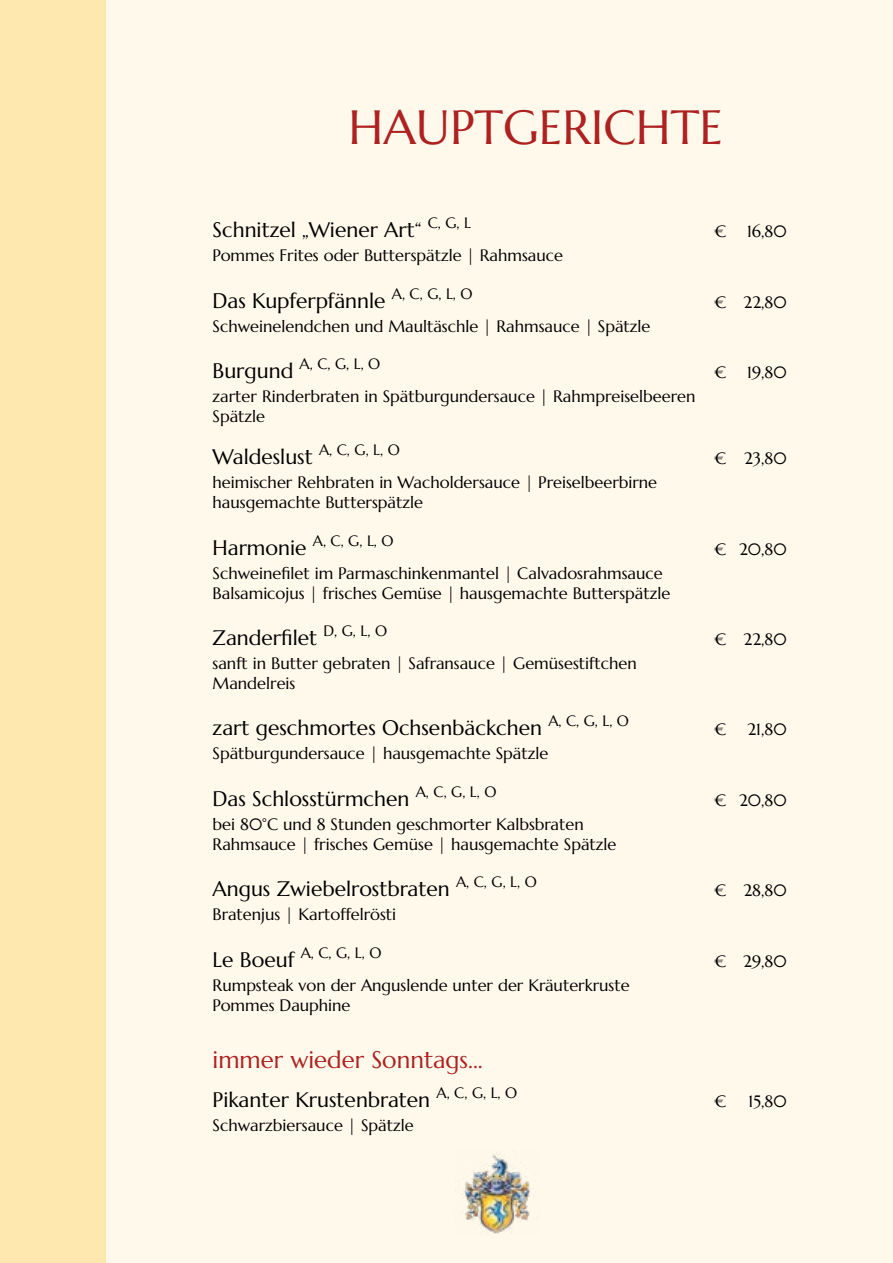
<style>
.page{position:relative;width:893px;height:1263px;background:#fff9ec}
.page>*{position:absolute;margin:0;border:0;box-sizing:border-box;transform-origin:0 0}
.t1{font:48px "Marcellus";color:#ad2221}
.t2{font:24px "Marcellus";color:#ad2221}
.t3{font:21px "Marcellus";color:#000}
.t4{font:16.5px/19.8px "Marcellus";color:#000}
.t5{font:15px "Marcellus";color:#000}
.s1{font-size:21px}
</style>
<div class="page">
<img style="left:461px;top:1152px;width:70px;height:82px">
<div style="left:0;top:0;width:106px;height:1263px;background:#ffe8b0"></div>
<h1 class="t1" style="left:348px;top:97px;width:376px">HAUPTGERICHTE</h1>
<p class="t3" style="left:213px;top:217px;width:260px">Schnitzel „Wiener Art“ <sup>C,</sup> <sup>G,</sup> <sup>L</sup></p>
<p class="t4" style="left:714px;top:222px;width:74px">€ 16,80</p>
<p class="t4" style="left:213px;top:246px;width:352px">Pommes Frites oder Butterspätzle | Rahmsauce</p>
<p class="t3" style="left:213px;top:287px;width:262px">Das Kupferpfännle <sup>A,</sup> <sup>C,</sup> <sup>G,</sup> <sup>L,</sup> <sup>O</sup></p>
<p class="t4" style="left:714px;top:292px;width:74px">€ 22,80</p>
<p class="t4" style="left:213px;top:316px;width:439px">Schweinelendchen und Maultäschle | Rahmsauce | Spätzle</p>
<p class="t5" style="left:213px;top:355px;width:169px"><span class="s1">Burgund</span> A, C, G, L, O</p>
<p class="t4" style="left:714px;top:363px;width:14px">€</p>
<p class="t4" style="left:747px;top:363px;width:41px">19,80</p>
<p class="t4" style="left:213px;top:387px;width:484px">zarter Rinderbraten in Spätburgundersauce | Rahmpreiselbeeren<br>Spätzle</p>
<p class="t3" style="left:213px;top:444px;width:189px">Waldeslust <sup>A,</sup> <sup>C,</sup> <sup>G,</sup> <sup>L,</sup> <sup>O</sup></p>
<p class="t4" style="left:714px;top:449px;width:74px">€ 23,80</p>
<p class="t4" style="left:213px;top:473px;width:446px">heimischer Rehbraten in Wacholdersauce | Preiselbeerbirne hausgemachte Butterspätzle</p>
<p class="t5" style="left:213px;top:531px;width:182px"><span class="s1">Harmonie</span> A, C, G, L, O</p>
<p class="t4" style="left:714px;top:539px;width:74px">€ 20,80</p>
<p class="t4" style="left:213px;top:563px;width:459px">Schweinefilet im Parmaschinkenmantel | Calvadosrahmsauce<br>Balsamicojus | frisches Gemüse | hausgemachte Butterspätzle</p>
<p class="t3" style="left:213px;top:624px;width:176px">Zanderfilet <sup>D,</sup> <sup>G,</sup> <sup>L,</sup> <sup>O</sup></p>
<p class="t4" style="left:714px;top:629px;width:74px">€ 22,80</p>
<p class="t4" style="left:213px;top:653px;width:426px">sanft in Butter gebraten | Safransauce | Gemüsestiftchen<br>Mandelreis</p>
<p class="t3" style="left:213px;top:715px;width:418px">zart geschmortes Ochsenbäckchen <sup>A,</sup> <sup>C,</sup> <sup>G,</sup> <sup>L,</sup> <sup>O</sup></p>
<p class="t4" style="left:714px;top:720px;width:14px">€</p>
<p class="t4" style="left:747px;top:720px;width:41px">21,80</p>
<p class="t4" style="left:213px;top:744px;width:337px">Spätburgundersauce | hausgemachte Spätzle</p>
<p class="t3" style="left:213px;top:785px;width:285px">Das Schlosstürmchen <sup>A,</sup> <sup>C,</sup> <sup>G,</sup> <sup>L,</sup> <sup>O</sup></p>
<p class="t4" style="left:714px;top:790px;width:74px">€ 20,80</p>
<p class="t4" style="left:213px;top:814px;width:405px">bei 80°C und 8 Stunden geschmorter Kalbsbraten<br>Rahmsauce | frisches Gemüse | hausgemachte Spätzle</p>
<p class="t3" style="left:213px;top:876px;width:326px">Angus Zwiebelrostbraten <sup>A,</sup> <sup>C,</sup> <sup>G,</sup> <sup>L,</sup> <sup>O</sup></p>
<p class="t4" style="left:714px;top:880px;width:74px">€ 28,80</p>
<p class="t4" style="left:213px;top:905px;width:185px">Bratenjus | Kartoffelrösti</p>
<p class="t5" style="left:213px;top:943px;width:170px"><span class="s1">Le Boeuf</span> A, C, G, L, O</p>
<p class="t4" style="left:714px;top:951px;width:74px">€ 29,80</p>
<p class="t4" style="left:213px;top:975px;width:419px">Rumpsteak von der Anguslende unter der Kräuterkruste<br>Pommes Dauphine</p>
<h2 class="t2" style="left:213px;top:1044px;width:272px">immer wieder Sonntags...</h2>
<p class="t3" style="left:213px;top:1087px;width:306px">Pikanter Krustenbraten <sup>A,</sup> <sup>C,</sup> <sup>G,</sup> <sup>L,</sup> <sup>O</sup></p>
<p class="t4" style="left:714px;top:1091px;width:14px">€</p>
<p class="t4" style="left:749px;top:1091px;width:40px">15,80</p>
<p class="t4" style="left:213px;top:1115px;width:203px">Schwarzbiersauce | Spätzle</p>
</div>
